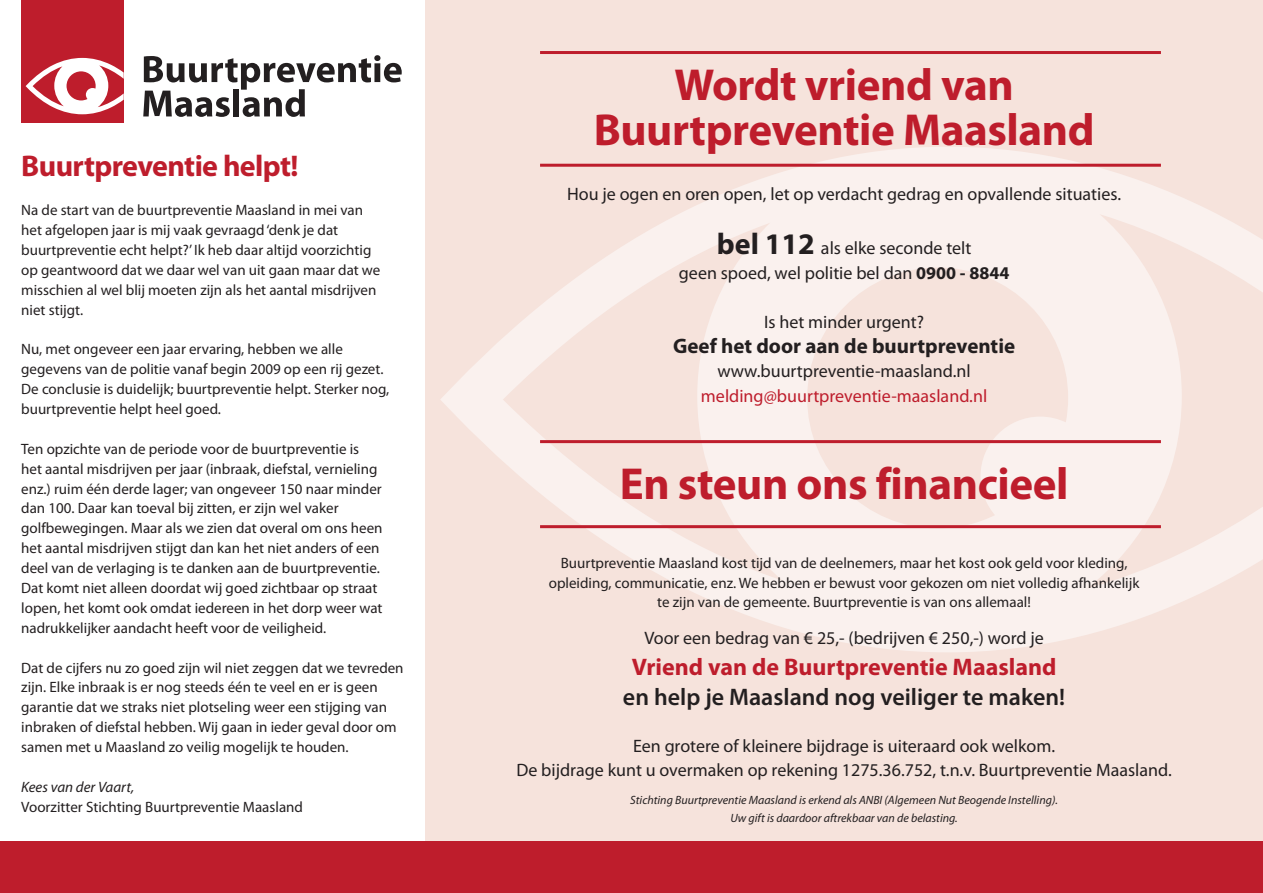
<style>
.page{position:relative;width:1263px;height:893px;background:#fff}
.page>*{position:absolute;margin:0;border:0;box-sizing:border-box;transform-origin:0 0}
.t1{font:700 45px/45px "Myriad Pro";letter-spacing:-.01em;color:#be1d2c;text-align:center}
.t2{font:700 30px "Myriad Pro";letter-spacing:-.02em;color:#be1d2c}
.t3{font:600 24px "Myriad Pro";color:#231f20}
.t4{font:700 24px "Myriad Pro";color:#be1d2c}
.t5{font:700 21px "Myriad Pro";color:#231f20}
.t6{font:18px/24.6px "Myriad Pro";color:#231f20;text-align:center}
.t7{font:18px "Myriad Pro";color:#be1d2c}
.t8{font:15px/19.8px "Myriad Pro";color:#231f20}
.t9{font:italic 15px "Myriad Pro";color:#231f20}
.t10{font:italic 12px/18.6px "Myriad Pro";color:#231f20;text-align:center}
.s1{font-weight:700;font-size:30px}
.s2{font-weight:700}
</style>
<div class="page">
<div style="left:425px;top:0;width:838px;height:842px;background:#f6e3dc"></div>
<svg style="left:440px;top:147px;width:823px;height:505px"></svg>
<div style="left:0;top:842px;width:1263px;height:51px;background:#be1d2c"></div>
<hr style="left:540px;top:440px;width:621px;height:3px;background:#be1d2c">
<hr style="left:540px;top:51px;width:621px;height:3px;background:#be1d2c">
<hr style="left:540px;top:525px;width:621px;height:3px;background:#be1d2c">
<hr style="left:540px;top:164px;width:621px;height:3px;background:#be1d2c">
<svg style="left:143px;top:55px;width:259px;height:62px"></svg>
<div style="left:21px;top:0;width:103px;height:123px;background:#be1d2c"></div>
<svg style="left:26px;top:58px;width:98px;height:56px"></svg>
<h2 class="t2" style="left:21px;top:146px;width:279px">Buurtpreventie helpt!</h2>
<p class="t8" style="left:21px;top:200px;width:361px">Na de start van de buurtpreventie Maasland in mei van het afgelopen jaar is mij vaak gevraagd ‘denk je dat buurtpreventie echt helpt?’ Ik heb daar altijd voorzichtig op geantwoord dat we daar wel van uit gaan maar dat we misschien al wel blij moeten zijn als het aantal misdrijven niet stijgt.</p>
<p class="t8" style="left:21px;top:339px;width:370px">Nu, met ongeveer een jaar ervaring, hebben we alle gegevens van de politie vanaf begin 2009 op een rij gezet.<br>De conclusie is duidelijk; buurtpreventie helpt. Sterker nog, buurtpreventie helpt heel goed.</p>
<p class="t8" style="left:21px;top:439px;width:363px">Ten opzichte van de periode voor de buurtpreventie is het aantal misdrijven per jaar (inbraak, diefstal, vernieling enz.) ruim één derde lager; van ongeveer 150 naar minder dan 100. Daar kan toeval bij zitten, er zijn wel vaker golfbewegingen. Maar als we zien dat overal om ons heen het aantal misdrijven stijgt dan kan het niet anders of een deel van de verlaging is te danken aan de buurtpreventie.<br>Dat komt niet alleen doordat wij goed zichtbaar op straat lopen, het komt ook omdat iedereen in het dorp weer wat nadrukkelijker aandacht heeft voor de veiligheid.</p>
<p class="t8" style="left:21px;top:657px;width:384px">Dat de cijfers nu zo goed zijn wil niet zeggen dat we tevreden zijn. Elke inbraak is er nog steeds één te veel en er is geen garantie dat we straks niet plotseling weer een stijging van inbraken of diefstal hebben. Wij gaan in ieder geval door om samen met u Maasland zo veilig mogelijk te houden.</p>
<p class="t9" style="left:21px;top:777px;width:115px">Kees van der Vaart,</p>
<p class="t8" style="left:21px;top:796px;width:283px">Voorzitter Stichting Buurtpreventie Maasland</p>
<h1 class="t1" style="left:594px;top:61px;width:502px">Wordt vriend van<br>Buurtpreventie Maasland</h1>
<p class="t6" style="left:567px;top:181px;width:555px">Hou je ogen en oren open, let op verdacht gedrag en opvallende situaties.</p>
<p class="t6" style="left:679px;top:236px;width:332px"><span class="s1">bel 112</span> als elke seconde telt<br>geen spoed, wel politie bel dan <span class="s2">0900 - 8844</span></p>
<p class="t6" style="left:764px;top:310px;width:162px">Is het minder urgent?</p>
<h3 class="t5" style="left:673px;top:332px;width:344px">Geef het door aan de buurtpreventie</h3>
<p class="t6" style="left:717px;top:359px;width:255px">www.buurtpreventie-maasland.nl</p>
<p class="t7" style="left:701px;top:385px;width:288px">melding@buurtpreventie-maasland.nl</p>
<h1 class="t1" style="left:620px;top:460px;width:450px">En steun ons financieel</h1>
<p class="t8" style="left:549px;top:553px;width:592px;text-align:center">Buurtpreventie Maasland kost tijd van de deelnemers, maar het kost ook geld voor kleding, opleiding, communicatie, enz. We hebben er bewust voor gekozen om niet volledig afhankelijk te zijn van de gemeente. Buurtpreventie is van ons allemaal!</p>
<p class="t6" style="left:644px;top:626px;width:401px">Voor een bedrag van € 25,- (bedrijven € 250,-) word je</p>
<h3 class="t4" style="left:632px;top:651px;width:426px">Vriend van de Buurtpreventie Maasland</h3>
<h3 class="t3" style="left:623px;top:682px;width:444px">en help je Maasland nog veiliger te maken!</h3>
<p class="t6" style="left:516px;top:733px;width:657px">Een grotere of kleinere bijdrage is uiteraard ook welkom.<br>De bijdrage kunt u overmaken op rekening 1275.36.752, t.n.v. Buurtpreventie Maasland.</p>
<p class="t10" style="left:630px;top:790px;width:429px">Stichting Buurtpreventie Maasland is erkend als ANBI (Algemeen Nut Beogende Instelling).<br>Uw gift is daardoor aftrekbaar van de belasting.</p>
</div>
